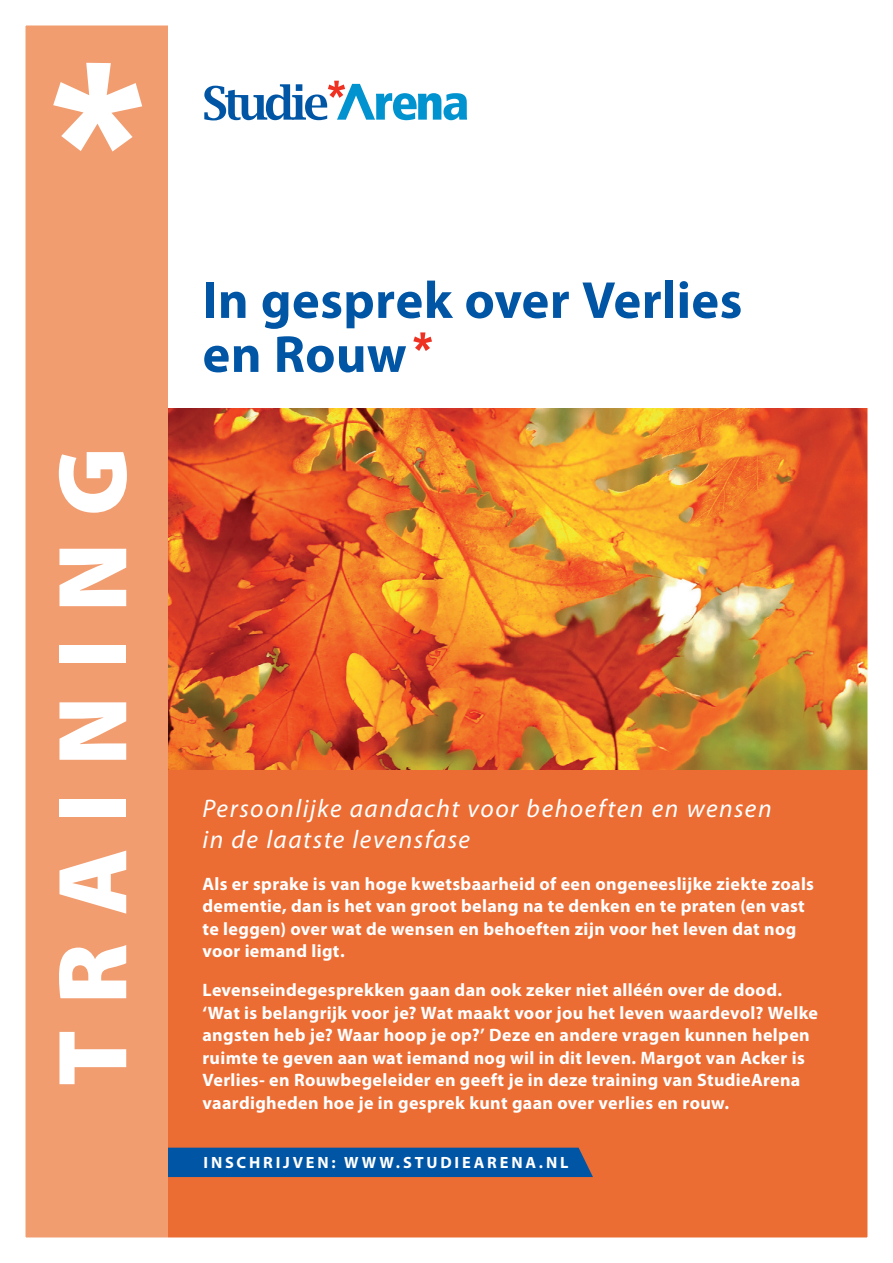
<style>
.page{position:relative;width:893px;height:1263px;background:#fff}
.page>*{position:absolute;margin:0;border:0;box-sizing:border-box;transform-origin:0 0}
.t1{font:900 99px "Myriad Pro";letter-spacing:.27em;color:#fff}
.KOP{font:700 52.5px "Myriad Pro";letter-spacing:.005em;color:#0155a5}
.PLAT{font:italic 25.5px "Myriad Pro";letter-spacing:.06em;color:#fff}
.INTRO{font:700 18px/22.5px "Myriad Pro";letter-spacing:.02em;color:#fff}
.t2{font:700 16.35px "Myriad Pro";letter-spacing:.175em;color:#fff}
</style>
<div class="page">
<div style="left:14px;top:438px;width:866px;height:811px;background:#eb6d34"></div>
<div style="left:168px;top:1148px;width:425px;height:29px;background:#0155a5"></div>
<img style="left:168px;top:408px;width:698px;height:362px">
<div style="left:14px;top:13px;width:154px;height:1229px;background:#f19d70"></div>
<svg style="left:413px;top:332px;width:19px;height:19px"></svg>
<svg style="left:204px;top:81px;width:263px;height:39px"></svg>
<div style="left:0;top:0;width:893px;height:1263px;border:26px solid #fff"></div>
<svg style="left:53px;top:63px;width:89px;height:89px"></svg>
<p class="t1" style="left:37px;top:1086px;width:641px;rotate:-90deg">TRAINING</p>
<p class="KOP" style="left:202px;top:271px;width:541px">In gesprek over Verlies</p>
<p class="KOP" style="left:202px;top:325px;width:206px">en Rouw</p>
<p class="PLAT" style="left:202px;top:794px;width:571px">Persoonlijke aandacht voor behoeften en wensen</p>
<p class="PLAT" style="left:202px;top:826px;width:269px">in de laatste levensfase</p>
<p class="INTRO" style="left:202px;top:872px;width:613px">Als er sprake is van hoge kwetsbaarheid of een ongeneeslijke ziekte zoals dementie, dan is het van groot belang na te denken en te praten (en vast te leggen) over wat de wensen en behoeften zijn voor het leven dat nog voor iemand ligt.</p>
<p class="INTRO" style="left:202px;top:979px;width:617px">Levenseindegesprekken gaan dan ook zeker niet alléén over de dood. ‘Wat is belangrijk voor je? Wat maakt voor jou het leven waardevol? Welke angsten heb je? Waar hoop je op?’ Deze en andere vragen kunnen helpen ruimte te geven aan wat iemand nog wil in dit leven. Margot van Acker is Verlies- en Rouwbegeleider en geeft je in deze training van StudieArena vaardigheden hoe je in gesprek kunt gaan over verlies en rouw.</p>
<p class="t2" style="left:203px;top:1153px;width:367px">INSCHRIJVEN: WWW.STUDIEARENA.NL</p>
</div>
